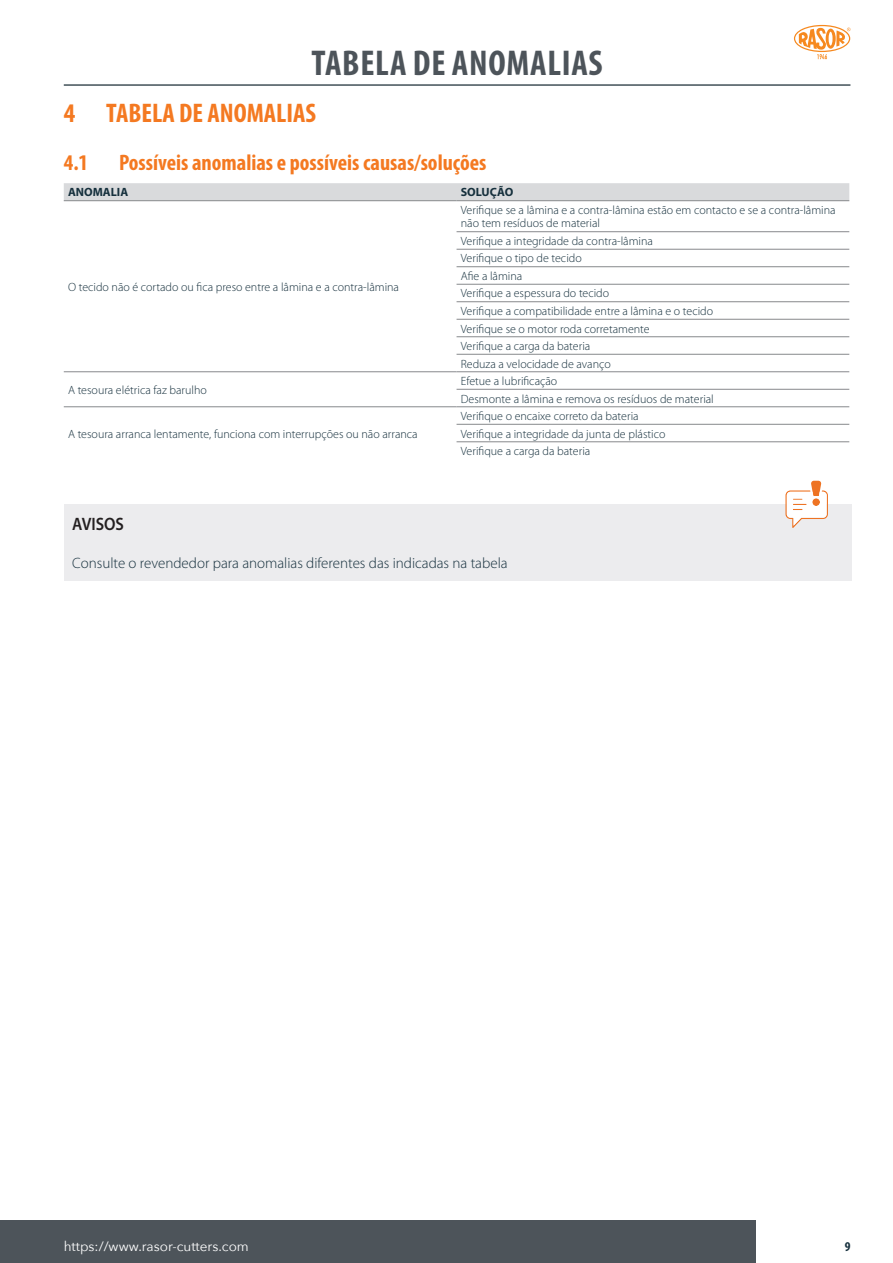
<style>
.page{position:relative;width:893px;height:1263px;background:#fff}
.page>*{position:absolute;margin:0;border:0;box-sizing:border-box;transform-origin:0 0}
.t1{font:700 condensed 36px "Myriad Pro";letter-spacing:.02em;color:#4d545a}
.t2{font:700 condensed 27px "Myriad Pro";color:#f47921}
.t3{font:700 condensed 22.5px "Myriad Pro";color:#f47921}
.Testo_bold{font:600 18px "Myriad Pro";color:#231f20;scale:.9 1}
.Testo_simboli_new{font:300 15px "Myriad Pro";color:#16303d}
.t4{font:13.5px "Avenir Next";color:#fff}
.t5{font:700 condensed 13.5px "Myriad Pro";color:#16303d}
.cella_corpo_c{font:300 12px/13.5px "Myriad Pro";color:#16303d}
.cella_corpo_sx{font:300 12px "Myriad Pro";color:#16303d}
.cella_intestazione_c{font:700 12px "Myriad Pro";color:#16303d}
</style>
<div class="page">
<div style="left:0;top:1220px;width:755px;height:43px;background:#4d545a"></div>
<hr style="left:64px;top:84px;width:786px;height:2px;background:#425159">
<svg style="left:794px;top:25px;width:56px;height:34px"></svg>
<div style="left:64px;top:183px;width:785px;height:17px;background:#d9dadc"></div>
<hr style="left:64px;top:200px;width:393px;height:1px;background:#87898c">
<hr style="left:457px;top:200px;width:392px;height:1px;background:#87898c">
<hr style="left:457px;top:231px;width:392px;height:1px;background:#87898c">
<hr style="left:457px;top:249px;width:392px;height:1px;background:#87898c">
<hr style="left:457px;top:266px;width:392px;height:1px;background:#87898c">
<hr style="left:457px;top:284px;width:392px;height:1px;background:#87898c">
<hr style="left:457px;top:301px;width:392px;height:1px;background:#87898c">
<hr style="left:457px;top:319px;width:392px;height:1px;background:#87898c">
<hr style="left:457px;top:336px;width:392px;height:1px;background:#87898c">
<hr style="left:457px;top:354px;width:392px;height:1px;background:#87898c">
<hr style="left:64px;top:371px;width:393px;height:1px;background:#87898c">
<hr style="left:457px;top:371px;width:392px;height:1px;background:#87898c">
<hr style="left:457px;top:389px;width:392px;height:1px;background:#87898c">
<hr style="left:64px;top:406px;width:393px;height:1px;background:#87898c">
<hr style="left:457px;top:406px;width:392px;height:1px;background:#87898c">
<hr style="left:457px;top:424px;width:392px;height:1px;background:#87898c">
<hr style="left:457px;top:441px;width:392px;height:1px;background:#87898c">
<div style="left:64px;top:504px;width:787px;height:76px;background:#ececee"></div>
<svg style="left:785px;top:481px;width:43px;height:47px"></svg>
<h1 class="t1" style="left:311px;top:43px;width:293px">TABELA DE ANOMALIAS</h1>
<p class="t2" style="left:64px;top:98px;width:254px">4 TABELA DE ANOMALIAS</p>
<p class="t3" style="left:64px;top:151px;width:26px">4.1</p>
<p class="t3" style="left:119px;top:151px;width:369px">Possíveis anomalias e possíveis causas/soluções</p>
<p class="cella_intestazione_c" style="left:68px;top:186px;width:62px">ANOMALIA</p>
<p class="cella_intestazione_c" style="left:461px;top:186px;width:54px">SOLUÇÃO</p>
<p class="cella_corpo_sx" style="left:68px;top:280px;width:333px">O tecido não é cortado ou fica preso entre a lâmina e a contra-lâmina</p>
<p class="cella_corpo_sx" style="left:68px;top:383px;width:140px">A tesoura elétrica faz barulho</p>
<p class="cella_corpo_sx" style="left:68px;top:427px;width:351px">A tesoura arranca lentamente, funciona com interrupções ou não arranca</p>
<p class="cella_corpo_c" style="left:461px;top:203px;width:376px">Verifique se a lâmina e a contra-lâmina estão em contacto e se a contra-lâmina não tem resíduos de material</p>
<p class="cella_corpo_c" style="left:461px;top:234px;width:194px">Verifique a integridade da contra-lâmina</p>
<p class="cella_corpo_c" style="left:461px;top:252px;width:122px">Verifique o tipo de tecido</p>
<p class="cella_corpo_c" style="left:461px;top:269px;width:63px">Afie a lâmina</p>
<p class="cella_corpo_c" style="left:461px;top:287px;width:150px">Verifique a espessura do tecido</p>
<p class="cella_corpo_c" style="left:461px;top:304px;width:254px">Verifique a compatibilidade entre a lâmina e o tecido</p>
<p class="cella_corpo_c" style="left:461px;top:322px;width:190px">Verifique se o motor roda corretamente</p>
<p class="cella_corpo_c" style="left:461px;top:339px;width:131px">Verifique a carga da bateria</p>
<p class="cella_corpo_c" style="left:461px;top:357px;width:152px">Reduza a velocidade de avanço</p>
<p class="cella_corpo_c" style="left:461px;top:374px;width:98px">Efetue a lubrificação</p>
<p class="cella_corpo_c" style="left:461px;top:392px;width:255px">Desmonte a lâmina e remova os resíduos de material</p>
<p class="cella_corpo_c" style="left:461px;top:409px;width:179px">Verifique o encaixe correto da bateria</p>
<p class="cella_corpo_c" style="left:461px;top:427px;width:206px">Verifique a integridade da junta de plástico</p>
<p class="cella_corpo_c" style="left:461px;top:444px;width:131px">Verifique a carga da bateria</p>
<p class="Testo_bold" style="left:72px;top:514px;width:59px">AVISOS</p>
<p class="Testo_simboli_new" style="left:72px;top:554px;width:437px">Consulte o revendedor para anomalias diferentes das indicadas na tabela</p>
<p class="t4" style="left:64px;top:1235px;width:187px">https://www.rasor-cutters.com</p>
<p class="t5" style="left:845px;top:1239px;width:7px">9</p>
</div>
